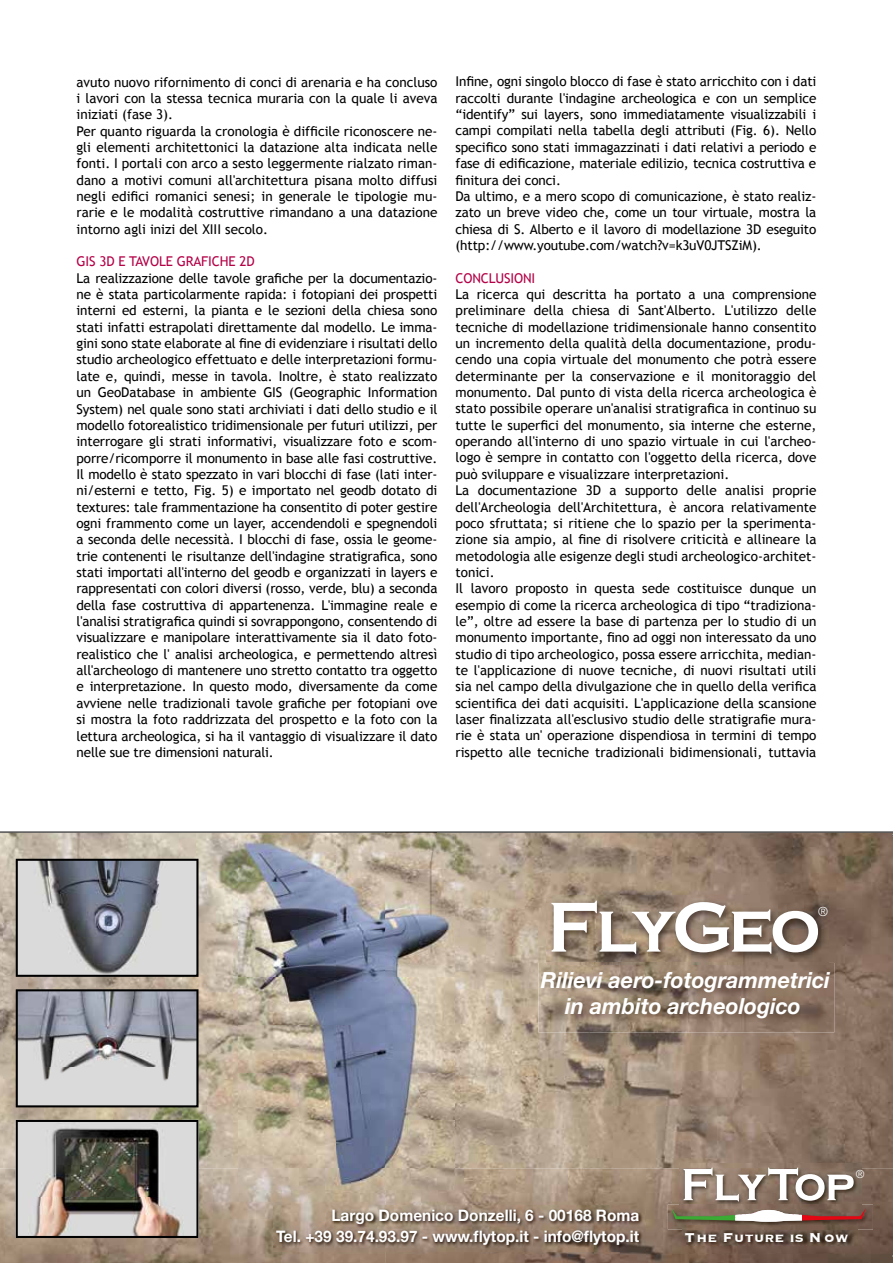
<style>
.page{position:relative;width:893px;height:1263px;background:#fff}
.page>*{position:absolute;margin:0;border:0;box-sizing:border-box;transform-origin:0 0}
.t1{font:italic 700 22.2px/25.5px "Helvetica Neue LT Std";color:#fff;text-align:center}
.t2{font:700 16.8px "Copperplate";color:#fff}
.t3{font:700 15.9px/20.7px "Helvetica Neue LT Std";color:#fff;text-align:right}
.t4{font:13.5px/16.4px "Trebuchet MS";color:#000}
.t5{font:13.5px "Trebuchet MS";letter-spacing:-.01em;color:#b40247}
.t6{font:300 12.75px "Helvetica Neue LT Std";color:#fff}
.t7{font:300 11.25px "Helvetica Neue LT Std";color:#fff}
</style>
<div class="page">
<img style="left:0;top:833px;width:385px;height:38px">
<img style="left:182px;top:871px;width:57px;height:297px">
<img style="left:0;top:871px;width:28px;height:297px">
<img style="left:28px;top:977px;width:154px;height:12px">
<img style="left:28px;top:1107px;width:154px;height:13px">
<img style="left:0;top:1168px;width:893px;height:95px">
<img style="left:436px;top:833px;width:457px;height:87px">
<img style="left:385px;top:833px;width:51px;height:2px">
<img style="left:794px;top:920px;width:99px;height:248px">
<img style="left:455px;top:920px;width:134px;height:248px">
<img style="left:589px;top:1032px;width:205px;height:136px">
<img style="left:239px;top:835px;width:216px;height:354px">
<img style="left:546px;top:895px;width:283px;height:68px">
<svg style="left:551px;top:900px;width:267px;height:54px"></svg>
<img style="left:538px;top:963px;width:296px;height:69px">
<svg style="left:16px;top:859px;width:182px;height:118px;background:#9b9ea3"></svg>
<svg style="left:16px;top:989px;width:182px;height:118px;background:#a9aaaf"></svg>
<img style="left:16px;top:1120px;width:182px;height:118px">
<img style="left:668px;top:1204px;width:205px;height:25px">
<svg style="left:671px;top:1208px;width:195px;height:14px"></svg>
<img style="left:680px;top:1164px;width:181px;height:45px">
<svg style="left:683px;top:1167px;width:171px;height:34px"></svg>
<img style="left:682px;top:1225px;width:176px;height:28px">
<img style="left:274px;top:1205px;width:371px;height:46px">
<hr style="left:0;top:832px;width:893px;height:1px;background:#000">
<p class="t4" style="left:77px;top:74px;width:362px">avuto nuovo rifornimento di conci di arenaria e ha concluso i lavori con la stessa tecnica muraria con la quale li aveva iniziati (fase 3).<br>Per quanto riguarda la cronologia è difficile riconoscere ne&shy;gli elementi architettonici la datazione alta indicata nelle fonti. I portali con arco a sesto leggermente rialzato riman&shy;dano a motivi comuni all'architettura pisana molto diffusi negli edifici romanici senesi; in generale le tipologie mu&shy;rarie e le modalità costruttive rimandano a una datazione intorno agli inizi del XIII secolo.</p>
<p class="t5" style="left:77px;top:254px;width:180px">GIS 3D E TAVOLE GRAFICHE 2D</p>
<p class="t4" style="left:77px;top:270px;width:362px;text-align:justify">La realizzazione delle tavole grafiche per la documentazio&shy;ne è stata particolarmente rapida: i fotopiani dei prospetti interni ed esterni, la pianta e le sezioni della chiesa sono stati infatti estrapolati direttamente dal modello. Le imma&shy;gini sono state elaborate al fine di evidenziare i risultati dello studio archeologico effettuato e delle interpretazioni formu&shy;late e, quindi, messe in tavola. Inoltre, è stato realizzato un GeoDatabase in ambiente GIS (Geographic Information System) nel quale sono stati archiviati i dati dello studio e il modello fotorealistico tridimensionale per futuri utilizzi, per interrogare gli strati informativi, visualizzare foto e scom&shy;porre/ricomporre il monumento in base alle fasi costruttive.<br>Il modello è stato spezzato in vari blocchi di fase (lati inter&shy;ni/esterni e tetto, Fig. 5) e importato nel geodb dotato di textures: tale frammentazione ha consentito di poter gestire ogni frammento come un layer, accendendoli e spegnendoli a seconda delle necessità. I blocchi di fase, ossia le geome&shy;trie contenenti le risultanze dell'indagine stratigrafica, sono stati importati all'interno del geodb e organizzati in layers e rappresentati con colori diversi (rosso, verde, blu) a seconda della fase costruttiva di appartenenza. L'immagine reale e l'analisi stratigrafica quindi si sovrappongono, consentendo di visualizzare e manipolare interattivamente sia il dato foto&shy;realistico che l' analisi archeologica, e permettendo altresì all'archeologo di mantenere uno stretto contatto tra oggetto e interpretazione. In questo modo, diversamente da come avviene nelle tradizionali tavole grafiche per fotopiani ove si mostra la foto raddrizzata del prospetto e la foto con la lettura archeologica, si ha il vantaggio di visualizzare il dato nelle sue tre dimensioni naturali.</p>
<p class="t4" style="left:455px;top:74px;width:362px">Infine, ogni singolo blocco di fase è stato arricchito con i dati raccolti durante l'indagine archeologica e con un semplice “identify” sui layers, sono immediatamente visualizzabili i campi compilati nella tabella degli attributi (Fig. 6). Nello specifico sono stati immagazzinati i dati relativi a periodo e fase di edificazione, materiale edilizio, tecnica costruttiva e finitura dei conci.<br>Da ultimo, e a mero scopo di comunicazione, è stato realiz&shy;zato un breve video che, come un tour virtuale, mostra la chiesa di S. Alberto e il lavoro di modellazione 3D eseguito (http://www.youtube.com/watch?v=k3uV0JTSZiM).</p>
<p class="t5" style="left:455px;top:270px;width:81px">CONCLUSIONI</p>
<p class="t4" style="left:455px;top:286px;width:362px">La ricerca qui descritta ha portato a una comprensione preliminare della chiesa di Sant'Alberto. L'utilizzo delle tecniche di modellazione tridimensionale hanno consentito un incremento della qualità della documentazione, produ&shy;cendo una copia virtuale del monumento che potrà essere determinante per la conservazione e il monitoraggio del monumento. Dal punto di vista della ricerca archeologica è stato possibile operare un'analisi stratigrafica in continuo su tutte le superfici del monumento, sia interne che esterne, operando all'interno di uno spazio virtuale in cui l'archeo&shy;logo è sempre in contatto con l'oggetto della ricerca, dove può sviluppare e visualizzare interpretazioni.<br>La documentazione 3D a supporto delle analisi proprie dell'Archeologia dell'Architettura, è ancora relativamente poco sfruttata; si ritiene che lo spazio per la sperimenta&shy;zione sia ampio, al fine di risolvere criticità e allineare la metodologia alle esigenze degli studi archeologico-architet&shy;tonici.<br>Il lavoro proposto in questa sede costituisce dunque un esempio di come la ricerca archeologica di tipo “tradiziona&shy;le”, oltre ad essere la base di partenza per lo studio di un monumento importante, fino ad oggi non interessato da uno studio di tipo archeologico, possa essere arricchita, median&shy;te l'applicazione di nuove tecniche, di nuovi risultati utili sia nel campo della divulgazione che in quello della verifica scientifica dei dati acquisiti. L'applicazione della scansione laser finalizzata all'esclusivo studio delle stratigrafie mura&shy;rie è stata un' operazione dispendiosa in termini di tempo rispetto alle tecniche tradizionali bidimensionali, tuttavia</p>
<p class="t6" style="left:818px;top:904px;width:11px">®</p>
<h1 class="t1" style="left:541px;top:967px;width:290px">Rilievi aero-fotogrammetrici in ambito archeologico</h1>
<p class="t7" style="left:856px;top:1167px;width:10px">®</p>
<p class="t3" style="left:276px;top:1205px;width:364px">Largo Domenico Donzelli, 6 - 00168 Roma<br>Tel. +39 39.74.93.97 - www.flytop.it - info@flytop.it</p>
<p class="t2" style="left:685px;top:1226px;width:165px">The Future is N ow</p>
</div>
